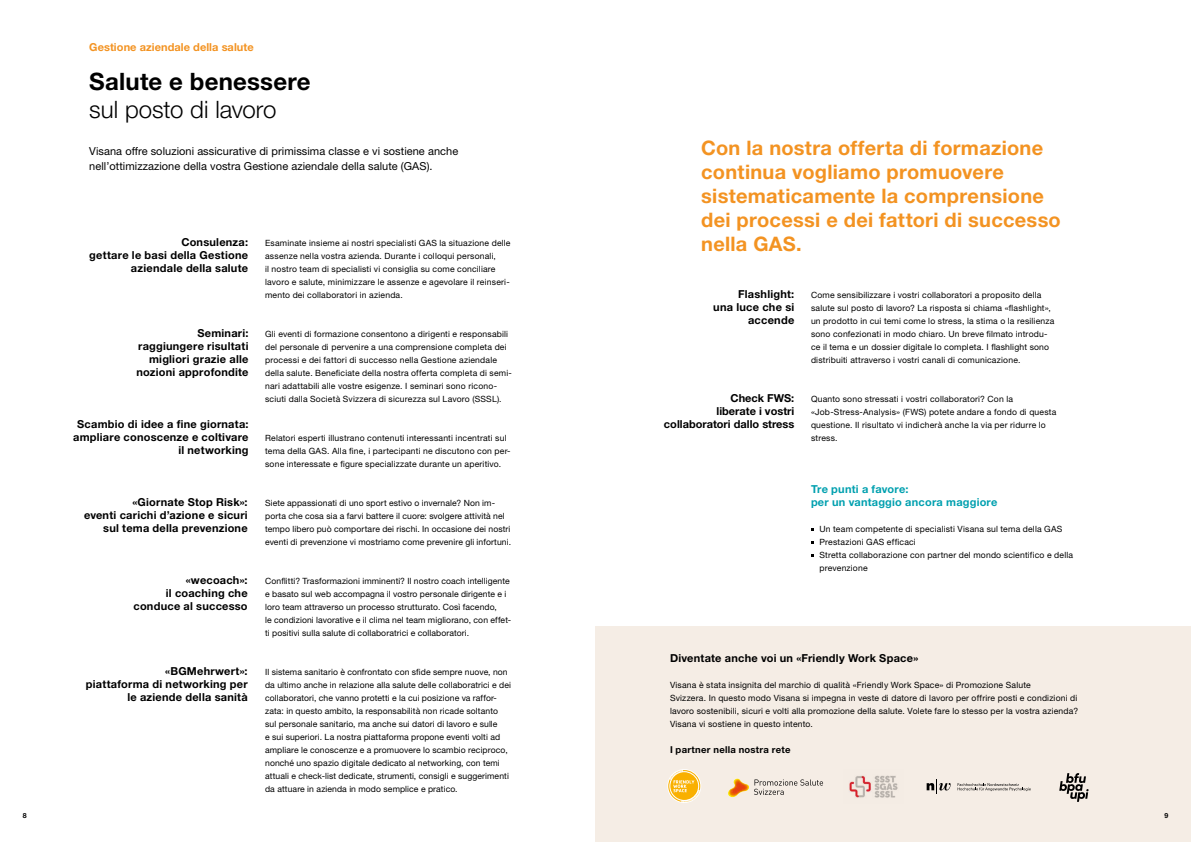
<style>
.page{position:relative;width:1191px;height:842px;background:#fff}
.page>*{position:absolute;margin:0;border:0;box-sizing:border-box;transform-origin:0 0}
.t1{font:700 24px "Helvetica Neue LT Std";letter-spacing:.01em;color:#000}
.t2{font:300 24px "Helvetica Neue LT Std";color:#000}
.t3{font:700 20px/24px "Helvetica Neue LT Std";letter-spacing:.015em;color:#f39322}
.t4{font:700 11px/13px "Helvetica Neue LT Std";letter-spacing:.02em;color:#000;text-align:right}
.t5{font:11px/15px "Helvetica Neue LT Std";letter-spacing:.005em;color:#000}
.t6{font:700 11px/13px "Helvetica Neue LT Std";color:#000;text-align:right}
.t7{font:700 11px/13px "Helvetica Neue LT Std";letter-spacing:.02em;color:#00a0af}
.t8{font:700 11px "Helvetica Neue LT Std";letter-spacing:.005em;color:#f39322}
.t9{font:700 9.5px "Helvetica Neue LT Std";letter-spacing:.025em;color:#000}
.t10{font:8.6px/13px "Helvetica Neue LT Std";letter-spacing:.015em;color:#000}
.t11{font:700 7px "Helvetica Neue LT Std";color:#000}
</style>
<div class="page">
<div style="left:595px;top:626px;width:596px;height:216px;background:#f5ede5"></div>
<img style="left:728px;top:778px;width:21px;height:19px">
<svg style="left:754px;top:779px;width:69px;height:16px"></svg>
<svg style="left:667px;top:769px;width:34px;height:34px"></svg>
<img style="left:849px;top:775px;width:49px;height:23px">
<svg style="left:926px;top:780px;width:104px;height:14px"></svg>
<svg style="left:1059px;top:773px;width:29px;height:29px"></svg>
<p class="t8" style="left:89px;top:40px;width:166px">Gestione aziendale della salute</p>
<h1 class="t1" style="left:89px;top:67px;width:223px">Salute e benessere</h1>
<h1 class="t2" style="left:89px;top:95px;width:189px">sul posto di lavoro</h1>
<p class="t5" style="left:89px;top:143px;width:370px">Visana offre soluzioni assicurative di primissima classe e vi sostiene anche nell’ottimizzazione della vostra Gestione aziendale della salute (GAS).</p>
<p class="t4" style="left:89px;top:235px;width:160px">Consulenza:<br>gettare le basi della Gestione aziendale della salute</p>
<p class="t4" style="left:136px;top:326px;width:114px">Seminari: raggiungere risultati migliori grazie alle nozioni approfondite</p>
<p class="t4" style="left:73px;top:417px;width:177px">Scambio di idee a fine giornata: ampliare conoscenze e coltivare il networking</p>
<p class="t4" style="left:84px;top:495px;width:165px">«Giornate Stop Risk»:<br>eventi carichi d’azione e sicuri sul tema della prevenzione</p>
<p class="t4" style="left:133px;top:573px;width:116px">«wecoach»:<br>il coaching che conduce al successo</p>
<p class="t4" style="left:86px;top:664px;width:163px">«BGMehrwert»:<br>piattaforma di networking per le aziende della sanità</p>
<p class="t10" style="left:265px;top:236px;width:247px">Esaminate insieme ai nostri specialisti GAS la situazione delle assenze nella vostra azienda. Durante i colloqui personali,<br>il nostro team di specialisti vi consiglia su come conciliare lavoro e salute, minimizzare le assenze e agevolare il reinseri&shy;mento dei collaboratori in azienda.</p>
<p class="t10" style="left:265px;top:327px;width:248px">Gli eventi di formazione consentono a dirigenti e responsabili del personale di pervenire a una comprensione completa dei processi e dei fattori di successo nella Gestione aziendale della salute. Beneficiate della nostra offerta completa di semi&shy;nari adattabili alle vostre esigenze. I seminari sono ricono&shy;sciuti dalla Società Svizzera di sicurezza sul Lavoro (SSSL).</p>
<p class="t10" style="left:265px;top:431px;width:247px">Relatori esperti illustrano contenuti interessanti incentrati sul tema della GAS. Alla fine, i partecipanti ne discutono con per&shy;sone interessate e figure specializzate durante un aperitivo.</p>
<p class="t10" style="left:265px;top:496px;width:247px">Siete appassionati di uno sport estivo o invernale? Non im&shy;porta che cosa sia a farvi battere il cuore: svolgere attività nel tempo libero può comportare dei rischi. In occasione dei nostri eventi di prevenzione vi mostriamo come prevenire gli infortuni.</p>
<p class="t10" style="left:265px;top:574px;width:247px">Conflitti? Trasformazioni imminenti? Il nostro coach intelligente e basato sul web accompagna il vostro personale dirigente e i loro team attraverso un processo strutturato. Così facendo,<br>le condizioni lavorative e il clima nel team migliorano, con effet&shy;ti positivi sulla salute di collaboratrici e collaboratori.</p>
<p class="t10" style="left:265px;top:665px;width:247px">Il sistema sanitario è confrontato con sfide sempre nuove, non da ultimo anche in relazione alla salute delle collaboratrici e dei collaboratori, che vanno protetti e la cui posizione va raffor&shy;zata: in questo ambito, la responsabilità non ricade soltanto sul personale sanitario, ma anche sui datori di lavoro e sulle<br>e sui superiori. La nostra piattaforma propone eventi volti ad ampliare le conoscenze e a promuovere lo scambio reciproco, nonché uno spazio digitale dedicato al networking, con temi attuali e check-list dedicate, strumenti, consigli e suggerimenti da attuare in azienda in modo semplice e pratico.</p>
<h2 class="t3" style="left:701px;top:135px;width:361px">Con la nostra offerta di formazione continua vogliamo promuovere sistematicamente la comprensione dei processi e dei fattori di successo nella GAS.</h2>
<p class="t4" style="left:713px;top:287px;width:82px">Flashlight:<br>una luce che si accende</p>
<p class="t6" style="left:664px;top:391px;width:132px">Check FWS:<br>liberate i vostri collaboratori dallo stress</p>
<p class="t10" style="left:811px;top:288px;width:245px">Come sensibilizzare i vostri collaboratori a proposito della salute sul posto di lavoro? La risposta si chiama «flashlight», un prodotto in cui temi come lo stress, la stima o la resilienza sono confezionati in modo chiaro. Un breve filmato introdu&shy;ce il tema e un dossier digitale lo completa. I flashlight sono distribuiti attraverso i vostri canali di comunicazione.</p>
<p class="t10" style="left:811px;top:392px;width:247px">Quanto sono stressati i vostri collaboratori? Con la «Job-Stress-Analysis» (FWS) potete andare a fondo di questa questione. Il risultato vi indicherà anche la via per ridurre lo stress.</p>
<p class="t7" style="left:811px;top:482px;width:188px">Tre punti a favore:<br>per un vantaggio ancora maggiore</p>
<p class="t10" style="left:819px;top:522px;width:255px">Un team competente di specialisti Visana sul tema della GAS Prestazioni GAS efficaci<br>Stretta collaborazione con partner del mondo scientifico e della prevenzione</p>
<p class="t4" style="left:670px;top:651px;width:250px">Diventate anche voi un «Friendly Work Space»</p>
<p class="t10" style="left:670px;top:678px;width:410px">Visana è stata insignita del marchio di qualità «Friendly Work Space» di Promozione Salute<br>Svizzera. In questo modo Visana si impegna in veste di datore di lavoro per offrire posti e condizioni di lavoro sostenibili, sicuri e volti alla promozione della salute. Volete fare lo stesso per la vostra azienda?<br>Visana vi sostiene in questo intento.</p>
<p class="t9" style="left:670px;top:744px;width:122px">I partner nella nostra rete</p>
<p class="t11" style="left:23px;top:811px;width:5px">8</p>
<p class="t11" style="left:1164px;top:811px;width:5px">9</p>
</div>
